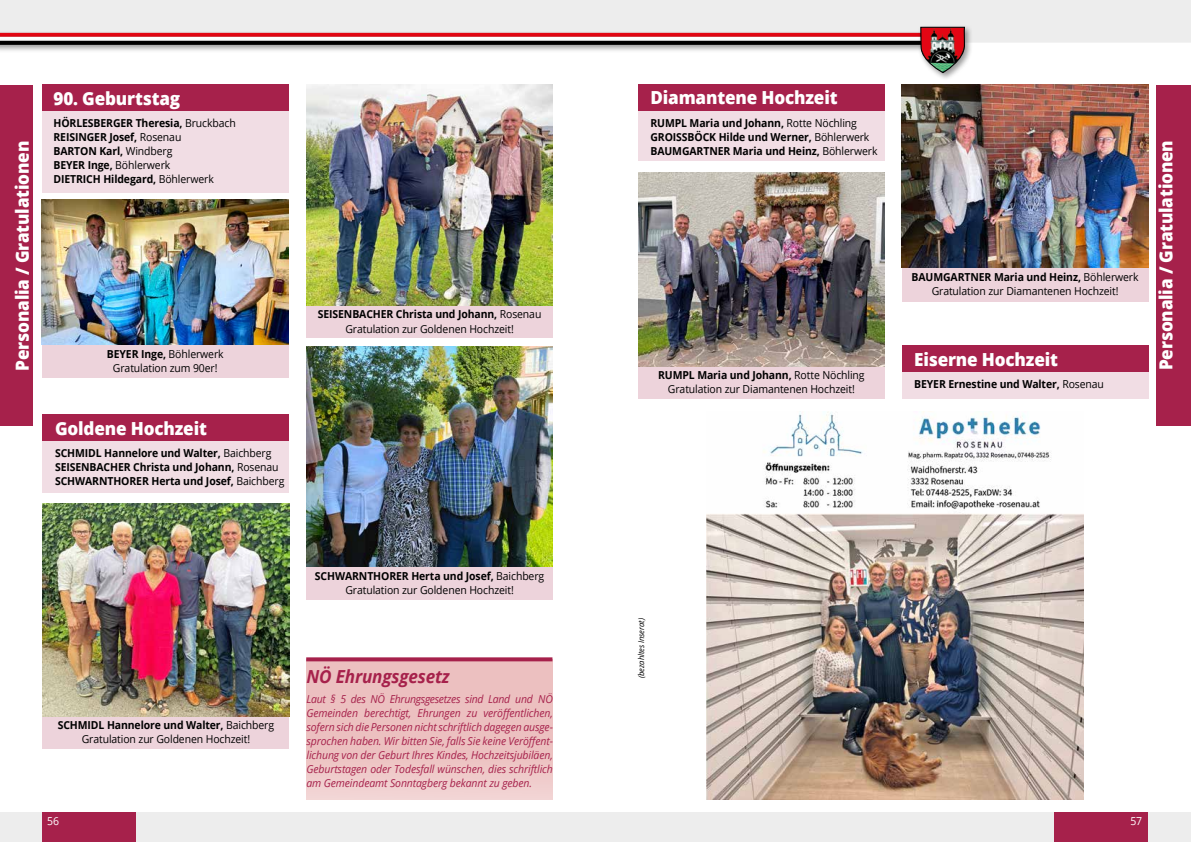
<style>
.page{position:relative;width:1191px;height:842px;background:#fff}
.page>*{position:absolute;margin:0;border:0;box-sizing:border-box;transform-origin:0 0}
.t1{font:800 18px "Open Sans";letter-spacing:-.01em;color:#fff;scale:.95 1}
.t2{font:italic 700 18px "Open Sans";letter-spacing:-.01em;color:#a6214b;scale:.95 1}
.t3{font:11px/14px "Open Sans";letter-spacing:-.01em;color:#000;text-align:center;scale:.95 1}
.t4{font:700 11px/14px "Open Sans";letter-spacing:-.01em;color:#000;scale:.95 1}
.t5{font:italic 11px/14px "Open Sans";letter-spacing:-.01em;color:#a6214b;text-align:justify;scale:.95 1}
.t6{font:11px "Open Sans";color:#fff;scale:.95 1}
.t7{font:italic 8px "Open Sans";letter-spacing:-.01em;color:#000;scale:.95 1}
.s1{font-weight:400}
.s2{font-weight:700}
</style>
<div class="page">
<div style="left:901px;top:372px;width:247px;height:26px;background:#f1dde4"></div>
<div style="left:901px;top:346px;width:247px;height:26px;background:#a6214b"></div>
<div style="left:43px;top:441px;width:246px;height:51px;background:#f1dde4"></div>
<div style="left:43px;top:414px;width:246px;height:27px;background:#a6214b"></div>
<div style="left:43px;top:715px;width:246px;height:34px;background:#edd3db"></div>
<div style="left:638px;top:111px;width:246px;height:50px;background:#f1dde4"></div>
<div style="left:638px;top:84px;width:246px;height:27px;background:#a6214b"></div>
<div style="left:638px;top:365px;width:246px;height:33px;background:#edd3db"></div>
<div style="left:306px;top:659px;width:247px;height:140px;background:linear-gradient(to bottom,#e9b8b9,#f0cecd)"></div>
<div style="left:306px;top:305px;width:247px;height:33px;background:#edd3db"></div>
<div style="left:901px;top:268px;width:247px;height:33px;background:#edd3db"></div>
<div style="left:42px;top:85px;width:247px;height:26px;background:#a6214b"></div>
<div style="left:42px;top:111px;width:247px;height:82px;background:#f1dde4"></div>
<div style="left:42px;top:344px;width:247px;height:33px;background:#edd3db"></div>
<img style="left:43px;top:503px;width:246px;height:213px">
<img style="left:638px;top:173px;width:246px;height:193px">
<svg style="left:306px;top:657px;width:246px;height:4px"></svg>
<img style="left:306px;top:85px;width:247px;height:220px">
<img style="left:707px;top:412px;width:376px;height:387px">
<img style="left:901px;top:85px;width:247px;height:183px">
<img style="left:42px;top:199px;width:247px;height:146px">
<div style="left:306px;top:566px;width:247px;height:33px;background:#edd3db"></div>
<img style="left:306px;top:346px;width:247px;height:221px">
<div style="left:0;top:812px;width:1191px;height:30px;background:#ededed"></div>
<div style="left:0;top:0;width:1191px;height:43px;background:#ededed"></div>
<div style="left:0;top:30px;width:950px;height:15px;background:#000;opacity:.48"></div>
<hr style="left:0;top:33px;width:942px;height:4px;background:#e30613">
<div style="left:0;top:34px;width:950px;height:15px;background:#000;opacity:.48"></div>
<hr style="left:0;top:37px;width:942px;height:4px;background:#fff">
<div style="left:0;top:38px;width:950px;height:15px;background:#000;opacity:.4"></div>
<svg style="left:0;top:41px;width:917px;height:4px;background:#050505"></svg>
<div style="left:917px;top:24px;width:56px;height:57px;background:#000;opacity:.4"></div>
<svg style="left:919px;top:26px;width:46px;height:48px;background:#9d5e5e"></svg>
<div style="left:0;top:85px;width:33px;height:341px;background:#a6214b"></div>
<div style="left:42px;top:812px;width:94px;height:30px;background:#a6214b"></div>
<div style="left:1156px;top:85px;width:35px;height:340px;background:#a6214b"></div>
<div style="left:1054px;top:812px;width:94px;height:30px;background:#a6214b"></div>
<h1 class="t1" style="left:650px;top:84px;width:198px">Diamantene Hochzeit</h1>
<p class="t4" style="left:650px;top:116px;width:240px">RUMPL Maria und Johann, <span class="s1">Rotte Nöchling<br></span>GROISSBÖCK Hilde und Werner, <span class="s1">Böhlerwerk<br></span>BAUMGARTNER Maria und Heinz, <span class="s1">Böhlerwerk</span></p>
<h1 class="t1" style="left:53px;top:85px;width:135px">90. Geburtstag</h1>
<p class="t4" style="left:53px;top:116px;width:193px">HÖRLESBERGER Theresia, <span class="s1">Bruckbach<br></span>REISINGER Josef, <span class="s1">Rosenau<br></span>BARTON Karl, <span class="s1">Windberg<br></span>BEYER Inge, <span class="s1">Böhlerwerk<br></span>DIETRICH Hildegard, <span class="s1">Böhlerwerk</span></p>
<h1 class="t1" style="left:9px;top:371px;width:244px;rotate:-90deg">Personalia / Gratulationen</h1>
<h1 class="t1" style="left:1152px;top:370px;width:244px;rotate:-90deg">Personalia / Gratulationen</h1>
<p class="t3" style="left:911px;top:270px;width:240px"><span class="s2">BAUMGARTNER Maria und Heinz,</span> Böhlerwerk<br>Gratulation zur Diamantenen Hochzeit!</p>
<p class="t3" style="left:318px;top:307px;width:237px"><span class="s2">SEISENBACHER Christa und Johann,</span> Rosenau<br>Gratulation zur Goldenen Hochzeit!</p>
<p class="t3" style="left:107px;top:347px;width:124px"><span class="s2">BEYER Inge,</span> Böhlerwerk<br>Gratulation zum 90er!</p>
<h1 class="t1" style="left:914px;top:346px;width:153px">Eiserne Hochzeit</h1>
<p class="t4" style="left:914px;top:377px;width:201px">BEYER Ernestine und Walter, <span class="s1">Rosenau</span></p>
<p class="t3" style="left:658px;top:367px;width:219px"><span class="s2">RUMPL Maria und Johann,</span> Rotte Nöchling<br>Gratulation zur Diamantenen Hochzeit!</p>
<h1 class="t1" style="left:55px;top:414px;width:161px">Goldene Hochzeit</h1>
<p class="t4" style="left:55px;top:446px;width:243px">SCHMIDL Hannelore und Walter, <span class="s1">Baichberg<br></span>SEISENBACHER Christa und Johann, <span class="s1">Rosenau<br></span>SCHWARNTHORER Herta und Josef, <span class="s1">Baichberg</span></p>
<p class="t3" style="left:58px;top:717px;width:229px"><span class="s2">SCHMIDL Hannelore und Walter,</span> Baichberg<br>Gratulation zur Goldenen Hochzeit!</p>
<p class="t3" style="left:315px;top:569px;width:243px"><span class="s2">SCHWARNTHORER Herta und Josef,</span> Baichberg<br>Gratulation zur Goldenen Hochzeit!</p>
<h1 class="t2" style="left:306px;top:664px;width:152px">NÖ Ehrungsgesetz</h1>
<p class="t5" style="left:306px;top:692px;width:261px">Laut § 5 des NÖ Ehrungsgesetzes sind Land und NÖ Gemeinden berechtigt, Ehrungen zu veröffentlichen, sofern sich die Personen nicht schriftlich dagegen ausge&shy;sprochen haben. Wir bitten Sie, falls Sie keine Veröffent&shy;lichung von der Geburt Ihres Kindes, Hochzeitsjubiläen, Geburtstagen oder Todesfall wünschen, dies schriftlich am Gemeindeamt Sonntagberg bekannt zu geben.</p>
<p class="t7" style="left:636px;top:678px;width:65px;rotate:-90deg">(bezahltes Inserat)</p>
<p class="t6" style="left:47px;top:813px;width:14px">56</p>
<p class="t6" style="left:1130px;top:813px;width:14px">57</p>
</div>
